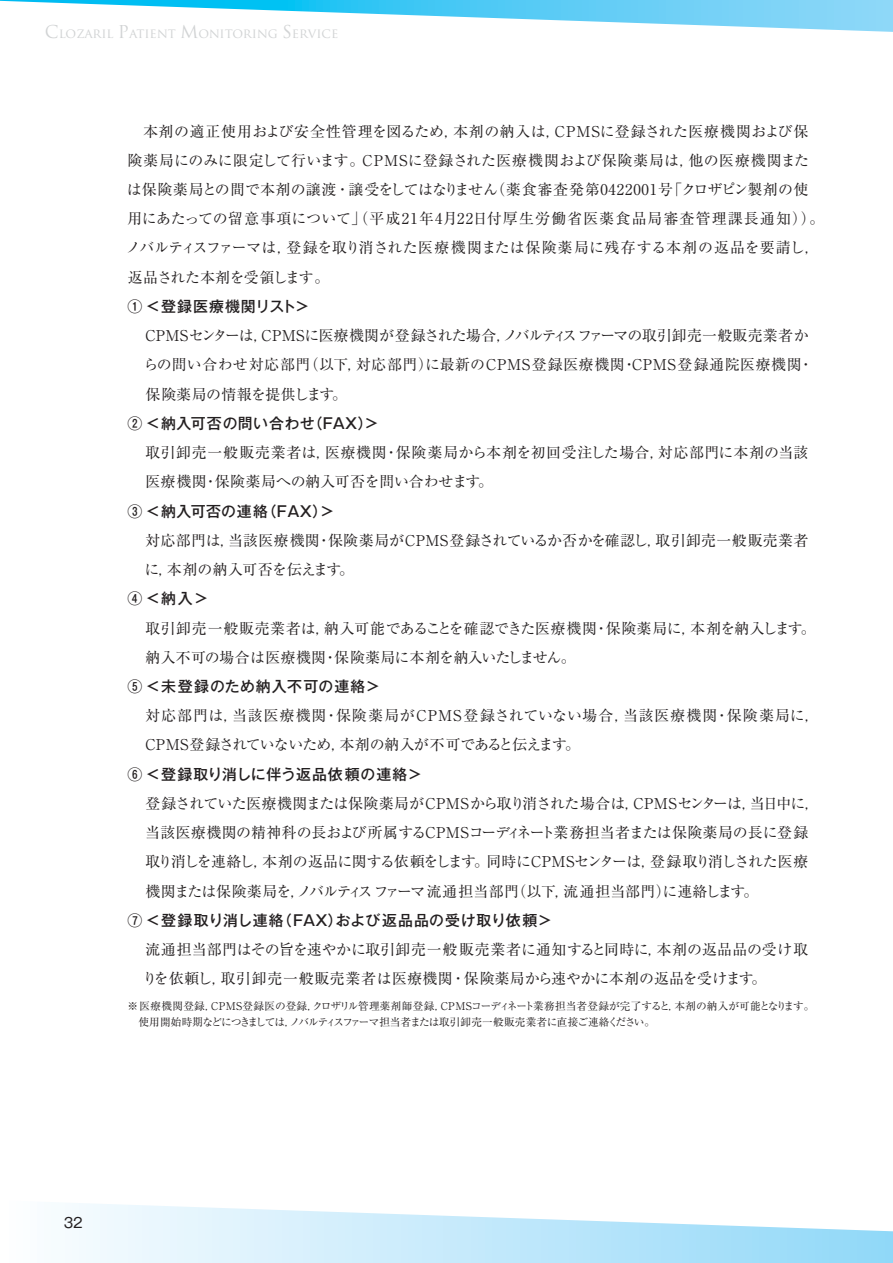
<style>
.page{position:relative;width:893px;height:1263px;background:#fff}
.page>*{position:absolute;margin:0;border:0;box-sizing:border-box;transform-origin:0 0}
.t1{font:14.85px/29.2px "Ryumin Pro Regular 90 pv RKSJ H";letter-spacing:.02em;color:#231f20}
.t2{font:14.85px/29.2px "Ryumin Pro Regular 90 pv RKSJ H";letter-spacing:-.01em;color:#231f20}
.t3{font:14.85px "Gothic MB101 Pro Medium 90 pv RKSJ H";letter-spacing:.07em;color:#231f20}
.t4{font:14.85px "Gothic MB101 Pro Medium 90 pv RKSJ H";letter-spacing:.045em;color:#231f20}
.t5{font:14.85px "Gothic MB101 Pro Medium 90 pv RKSJ H";letter-spacing:.02em;color:#231f20}
.t6{font:13.8px "Gothic MB101 Pro Regular 90 pv RKSJ H";color:#231f20}
.t7{font:13.35px "Trajan Pro";letter-spacing:-.01em;color:#d1d3d4}
.t8{font:10.65px/15.9px "Ryumin Pro Regular 90 pv RKSJ H";letter-spacing:-.005em;color:#231f20}
.s1{font-size:17.25px}
</style>
<div class="page">
<svg style="left:72px;top:1203px;width:820px;height:60px"></svg>
<svg style="left:0;top:0;width:892px;height:32px"></svg>
<p class="t7" style="left:45px;top:26px;width:295px"><span class="s1">C</span>lozaril <span class="s1">P</span>atient <span class="s1">M</span>onitoring <span class="s1">S</span>ervice</p>
<p class="t1" style="left:126px;top:118px;width:700px">　本剤の適正使用および安全性管理を図るため，本剤の納入は，CPMSに登録された医療機関および保険薬局にのみに限定して行います。CPMSに登録された医療機関および保険薬局は，他の医療機関または保険薬局との間で本剤の譲渡・譲受をしてはなりません（薬食審査発第0422001号「クロザピン製剤の使用にあたっての留意事項について」（平成21年4月22日付厚生労働省医薬食品局審査管理課長通知））。ノバルティスファーマは，登録を取り消された医療機関または保険薬局に残存する本剤の返品を要請し，返品された本剤を受領します。</p>
<p class="t3" style="left:128px;top:301px;width:183px">① ＜登録医療機関リスト＞</p>
<p class="t1" style="left:143px;top:323px;width:671px">CPMSセンターは，CPMSに医療機関が登録された場合，ノバルティスファーマの取引卸売一般販売業者からの問い合わせ対応部門（以下，対応部門）に最新のCPMS登録医療機関・CPMS登録通院医療機関・保険薬局の情報を提供します。</p>
<p class="t5" style="left:128px;top:418px;width:253px">② ＜納入可否の問い合わせ（FAX）＞</p>
<p class="t1" style="left:145px;top:440px;width:664px">取引卸売一般販売業者は，医療機関・保険薬局から本剤を初回受注した場合，対応部門に本剤の当該医療機関・保険薬局への納入可否を問い合わせます。</p>
<p class="t5" style="left:128px;top:505px;width:209px">③ ＜納入可否の連絡（FAX）＞</p>
<p class="t1" style="left:144px;top:528px;width:665px">対応部門は，当該医療機関・保険薬局がCPMS登録されているか否かを確認し，取引卸売一般販売業者に，本剤の納入可否を伝えます。</p>
<p class="t4" style="left:128px;top:593px;width:82px">④＜納入＞</p>
<p class="t1" style="left:145px;top:615px;width:671px">取引卸売一般販売業者は，納入可能であることを確認できた医療機関・保険薬局に，本剤を納入します。納入不可の場合は医療機関・保険薬局に本剤を納入いたしません。</p>
<p class="t3" style="left:128px;top:681px;width:254px">⑤ ＜未登録のため納入不可の連絡＞</p>
<p class="t1" style="left:145px;top:703px;width:675px">対応部門は，当該医療機関・保険薬局がCPMS登録されていない場合，当該医療機関・保険薬局に，<br>CPMS登録されていないため，本剤の納入が不可であると伝えます。</p>
<p class="t3" style="left:128px;top:769px;width:296px">⑥ ＜登録取り消しに伴う返品依頼の連絡＞</p>
<p class="t2" style="left:145px;top:791px;width:676px">登録されていた医療機関または保険薬局がCPMSから取り消された場合は，CPMSセンターは，当日中に，当該医療機関の精神科の長および所属するCPMSコーディネート業務担当者または保険薬局の長に登録取り消しを連絡し，本剤の返品に関する依頼をします。同時にCPMSセンターは，登録取り消しされた医療機関または保険薬局を，ノバルティスファーマ流通担当部門（以下，流通担当部門）に連絡します。</p>
<p class="t4" style="left:128px;top:915px;width:426px">⑦ ＜登録取り消し連絡（FAX）および返品品の受け取り依頼＞</p>
<p class="t1" style="left:143px;top:937px;width:667px">流通担当部門はその旨を速やかに取引卸売一般販売業者に通知すると同時に，本剤の返品品の受け取りを依頼し，取引卸売一般販売業者は医療機関・保険薬局から速やかに本剤の返品を受けます。</p>
<p class="t8" style="left:128px;top:999px;width:688px">※医療機関登録，CPMS登録医の登録，クロザリル管理薬剤師登録，CPMSコーディネート業務担当者登録が完了すると，本剤の納入が可能となります。　使用開始時期などにつきましては，ノバルティスファーマ担当者または取引卸売一般販売業者に直接ご連絡ください。</p>
<p class="t6" style="left:64px;top:1217px;width:20px">32</p>
</div>
